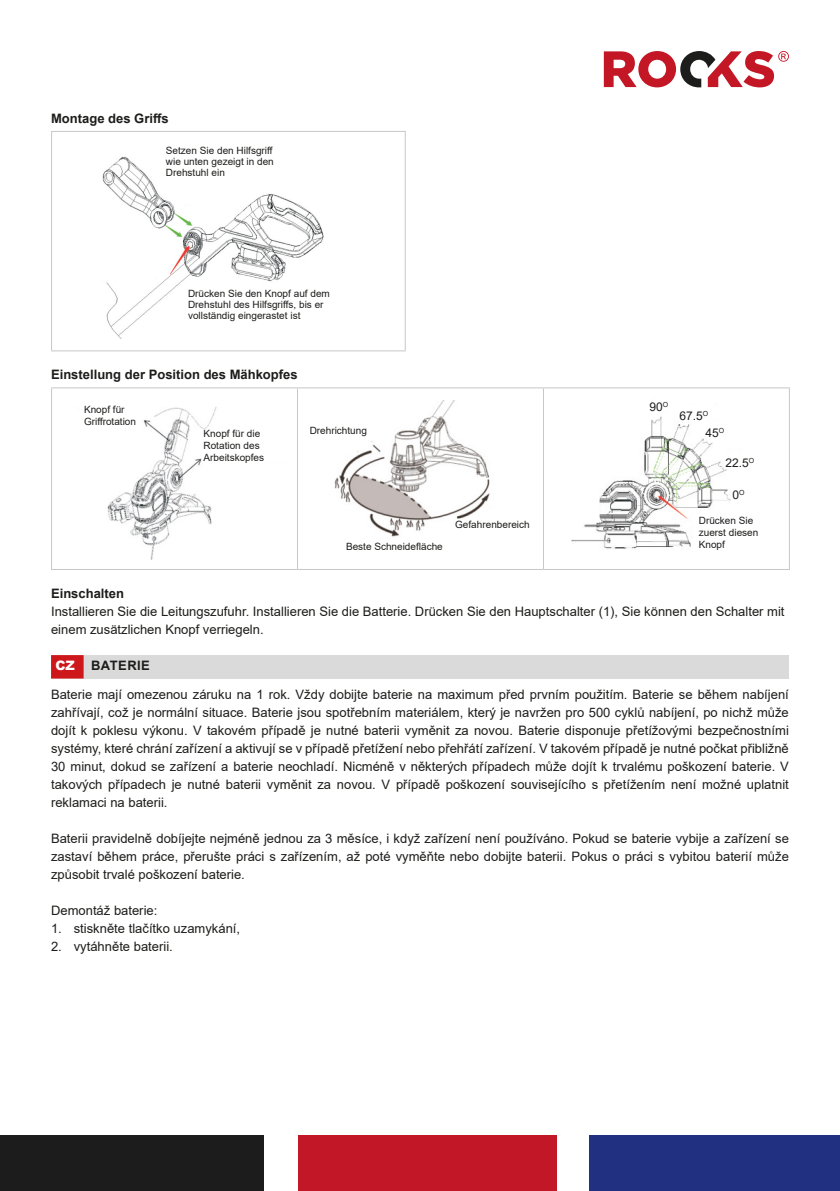
<style>
.page{position:relative;width:840px;height:1191px;background:#fff}
.page>*{position:absolute;margin:0;border:0;box-sizing:border-box;transform-origin:0 0}
.text_normal{font:13px/18px "Arial";color:#1d1d1b;text-align:justify}
.text_normal_bold{font:700 13px "Arial";color:#1d1d1b}
.tekst_bold{font:700 13px "Arial";letter-spacing:.035em;color:#1d1d1b}
.text_normal-2{font:12px "Arial";color:#1d1d1b}
.text_normal-3{font:10px/12px "Arial";color:#1d1d1b}
.s1{font-weight:900;color:#fff}
</style>
<div class="page">
<svg style="left:603px;top:51px;width:185px;height:36px"></svg>
<div style="left:0;top:1135px;width:264px;height:56px;background:#1c1c1c"></div>
<div style="left:298px;top:1135px;width:258px;height:56px;background:#c21726"></div>
<div style="left:588px;top:1135px;width:251px;height:56px;background:#213080"></div>
<div style="left:51px;top:655px;width:737px;height:23px;background:#dadada"></div>
<div style="left:51px;top:655px;width:33px;height:23px;background:#cd171a"></div>
<hr style="left:51px;top:131px;width:354px;height:1px;background:#c7c7c6">
<hr style="left:51px;top:132px;width:1px;height:218px;background:#c7c7c6">
<hr style="left:404px;top:132px;width:1px;height:218px;background:#c7c7c6">
<hr style="left:51px;top:350px;width:354px;height:1px;background:#c7c7c6">
<img style="left:102px;top:156px;width:221px;height:182px">
<hr style="left:51px;top:387px;width:246px;height:1px;background:#c7c7c6">
<hr style="left:51px;top:388px;width:1px;height:181px;background:#c7c7c6">
<hr style="left:297px;top:387px;width:246px;height:1px;background:#c7c7c6">
<hr style="left:297px;top:388px;width:1px;height:181px;background:#c7c7c6">
<hr style="left:543px;top:387px;width:246px;height:1px;background:#c7c7c6">
<hr style="left:542px;top:388px;width:1px;height:181px;background:#c7c7c6">
<hr style="left:788px;top:388px;width:1px;height:181px;background:#c7c7c6">
<hr style="left:51px;top:569px;width:246px;height:1px;background:#c7c7c6">
<hr style="left:297px;top:569px;width:246px;height:1px;background:#c7c7c6">
<hr style="left:543px;top:569px;width:246px;height:1px;background:#c7c7c6">
<img style="left:107px;top:407px;width:110px;height:152px">
<img style="left:334px;top:400px;width:156px;height:137px">
<img style="left:571px;top:416px;width:160px;height:133px">
<p class="text_normal_bold" style="left:51px;top:109px;width:119px">Montage des Griffs</p>
<p class="text_normal-3" style="left:166px;top:145px;width:109px;line-height:11px;text-align:justify">Setzen Sie den Hilfsgriff wie unten gezeigt in den Drehstuhl ein</p>
<p class="text_normal-3" style="left:188px;top:288px;width:143px;line-height:11px">Drücken Sie den Knopf auf dem<br>Drehstuhl des Hilfsgriffs, bis er vollständig eingerastet ist</p>
<p class="text_normal_bold" style="left:51px;top:366px;width:248px">Einstellung der Position des Mähkopfes</p>
<p class="text_normal-3" style="left:84px;top:403px;width:54px">Knopf für<br>Griffrotation</p>
<p class="text_normal-3" style="left:203px;top:427px;width:62px">Knopf für die<br>Rotation des<br>Arbeitskopfes</p>
<p class="text_normal-3" style="left:309px;top:425px;width:59px">Drehrichtung</p>
<p class="text_normal-3" style="left:346px;top:540px;width:98px">Beste Schneidefläche</p>
<p class="text_normal-2" style="left:649px;top:399px;width:20px">90<sup>O</sup></p>
<p class="text_normal-2" style="left:679px;top:407px;width:30px">67.5<sup>O</sup></p>
<p class="text_normal-2" style="left:705px;top:425px;width:20px">45<sup>O</sup></p>
<p class="text_normal-2" style="left:725px;top:454px;width:30px">22.5<sup>O</sup></p>
<p class="text_normal-2" style="left:732px;top:486px;width:14px">0<sup>O</sup></p>
<p class="text_normal-3" style="left:455px;top:519px;width:76px">Gefahrenbereich</p>
<p class="text_normal-3" style="left:698px;top:514px;width:61px">Drücken Sie zuerst diesen<br>Knopf</p>
<p class="text_normal_bold" style="left:51px;top:584px;width:74px">Einschalten</p>
<p class="text_normal" style="left:51px;top:602px;width:734px">Installieren Sie die Leitungszufuhr. Installieren Sie die Batterie. Drücken Sie den Hauptschalter (1), Sie können den Schalter mit einem zusätzlichen Knopf verriegeln.</p>
<p class="tekst_bold" style="left:55px;top:656px;width:96px"><span class="s1">CZ</span> BATERIE</p>
<p class="text_normal" style="left:51px;top:685px;width:739px">Baterie mají omezenou záruku na 1 rok. Vždy dobijte baterie na maximum před prvním použitím. Baterie se během nabíjení zahřívají, což je normální situace. Baterie jsou spotřebním materiálem, který je navržen pro 500 cyklů nabíjení, po nichž může dojít k poklesu výkonu. V takovém případě je nutné baterii vyměnit za novou. Baterie disponuje přetížovými bezpečnostními systémy, které chrání zařízení a aktivují se v případě přetížení nebo přehřátí zařízení. V takovém případě je nutné počkat přibližně 30 minut, dokud se zařízení a baterie neochladí. Nicméně v některých případech může dojít k trvalému poškození baterie. V takových případech je nutné baterii vyměnit za novou. V případě poškození souvisejícího s přetížením není možné uplatnit reklamaci na baterii.</p>
<p class="text_normal" style="left:51px;top:829px;width:739px">Baterii pravidelně dobíjejte nejméně jednou za 3 měsíce, i když zařízení není používáno. Pokud se baterie vybije a zařízení se zastaví během práce, přerušte práci s zařízením, až poté vyměňte nebo dobijte baterii. Pokus o práci s vybitou baterií může způsobit trvalé poškození baterie.</p>
<p class="text_normal" style="left:51px;top:901px;width:108px">Demontáž baterie:</p>
<p class="text_normal" style="left:51px;top:919px;width:190px">1. stiskněte tlačítko uzamykání,</p>
<p class="text_normal" style="left:51px;top:937px;width:123px">2. vytáhněte baterii.</p>
</div>
